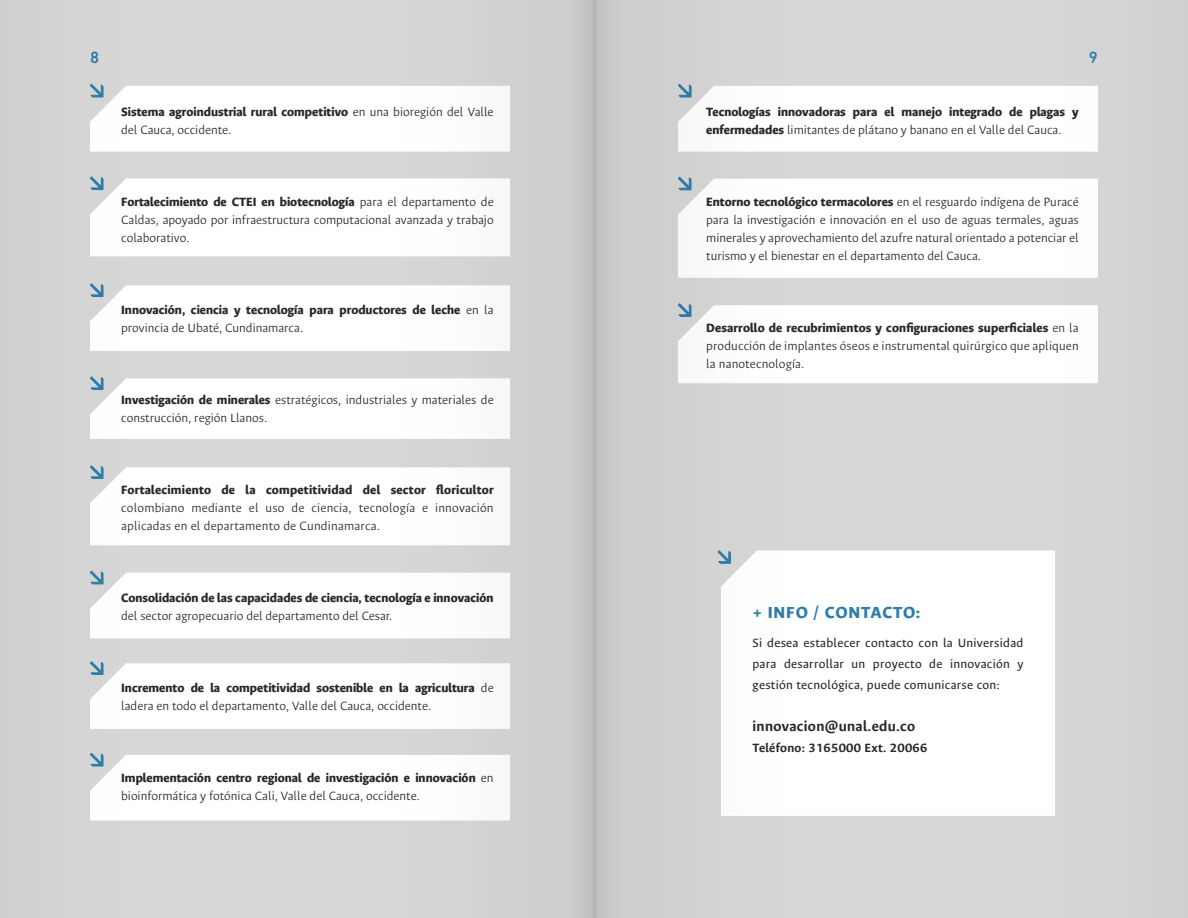
<style>
.page{position:relative;width:1188px;height:918px;background:#fff}
.page>*{position:absolute;margin:0;border:0;box-sizing:border-box;transform-origin:0 0}
.t1{font:800 18px "Ancizar Sans";letter-spacing:.05em;color:#2d7daa}
.t2{font:500 16.5px "DIN Next Rounded LT Pro";color:#2d7daa}
.t3{font:700 15.75px "Ancizar Sans";color:#292929}
.t4{font:300 13.5px/18px "Ancizar Sans";color:#292929}
.t5{font:800 13.5px/18px "Ancizar Sans";color:#292929}
.t6{font:13.5px/21px "Ancizar Sans";letter-spacing:.02em;color:#292929;text-align:justify}
.t7{font:700 13.5px "Ancizar Sans";letter-spacing:.02em;color:#292929}
.s1{font-weight:800}
.s2{font-weight:300}
</style>
<div class="page">
<img style="left:0;top:0;width:1188px;height:918px">
<p class="t2" style="left:90px;top:48px;width:11px">8</p>
<p class="t2" style="left:1089px;top:48px;width:11px">9</p>
<p class="t4" style="left:121px;top:103px;width:374px"><span class="s1">Sistema agroindustrial rural competitivo</span> en una bioregión del Valle del Cauca, occidente.</p>
<p class="t4" style="left:121px;top:193px;width:374px;text-align:justify"><span class="s1">Fortalecimiento de CTEI en biotecnología</span> para el departamento de Caldas, apoyado por infraestructura computacional avanzada y trabajo colaborativo.</p>
<p class="t5" style="left:121px;top:301px;width:374px">Innovación, ciencia y tecnología para productores de leche <span class="s2">en la provincia de Ubaté, Cundinamarca.</span></p>
<p class="t4" style="left:121px;top:391px;width:374px"><span class="s1">Investigación de minerales</span> estratégicos, industriales y materiales de construcción, región Llanos.</p>
<p class="t5" style="left:121px;top:481px;width:374px">Fortalecimiento de la competitividad del sector floricultor</p>
<p class="t4" style="left:121px;top:499px;width:374px">colombiano mediante el uso de ciencia, tecnología e innovación aplicadas en el departamento de Cundinamarca.</p>
<p class="t5" style="left:121px;top:589px;width:374px">Consolidación de las capacidades de ciencia, tecnología e innovación</p>
<p class="t4" style="left:121px;top:607px;width:273px">del sector agropecuario del departamento del Cesar.</p>
<p class="t5" style="left:121px;top:679px;width:374px">Incremento de la competitividad sostenible en la agricultura <span class="s2">de ladera en todo el departamento, Valle del Cauca, occidente.</span></p>
<p class="t5" style="left:121px;top:769px;width:374px">Implementación centro regional de investigación e innovación <span class="s2">en bioinformática y fotónica Cali, Valle del Cauca, occidente.</span></p>
<p class="t5" style="left:706px;top:103px;width:374px">Tecnologías innovadoras para el manejo integrado de plagas y enfermedades <span class="s2">limitantes de plátano y banano en el Valle del Cauca.</span></p>
<p class="t4" style="left:706px;top:193px;width:374px;text-align:justify"><span class="s1">Entorno tecnológico termacolores</span> en el resguardo indígena de Puracé para la investigación e innovación en el uso de aguas termales, aguas minerales y aprovechamiento del azufre natural orientado a potenciar el turismo y el bienestar en el departamento del Cauca.</p>
<p class="t4" style="left:706px;top:319px;width:374px;text-align:justify"><span class="s1">Desarrollo de recubrimientos y configuraciones superficiales</span> en la producción de implantes óseos e instrumental quirúrgico que apliquen la nanotecnología.</p>
<h1 class="t1" style="left:753px;top:603px;width:169px">+ INFO / CONTACTO:</h1>
<p class="t6" style="left:753px;top:632px;width:272px">Si desea establecer contacto con la Universidad para desarrollar un proyecto de innovación y gestión tecnológica, puede comunicarse con:</p>
<p class="t3" style="left:753px;top:717px;width:164px">innovacion@unal.edu.co</p>
<p class="t7" style="left:753px;top:740px;width:176px">Teléfono: 3165000 Ext. 20066</p>
</div>
